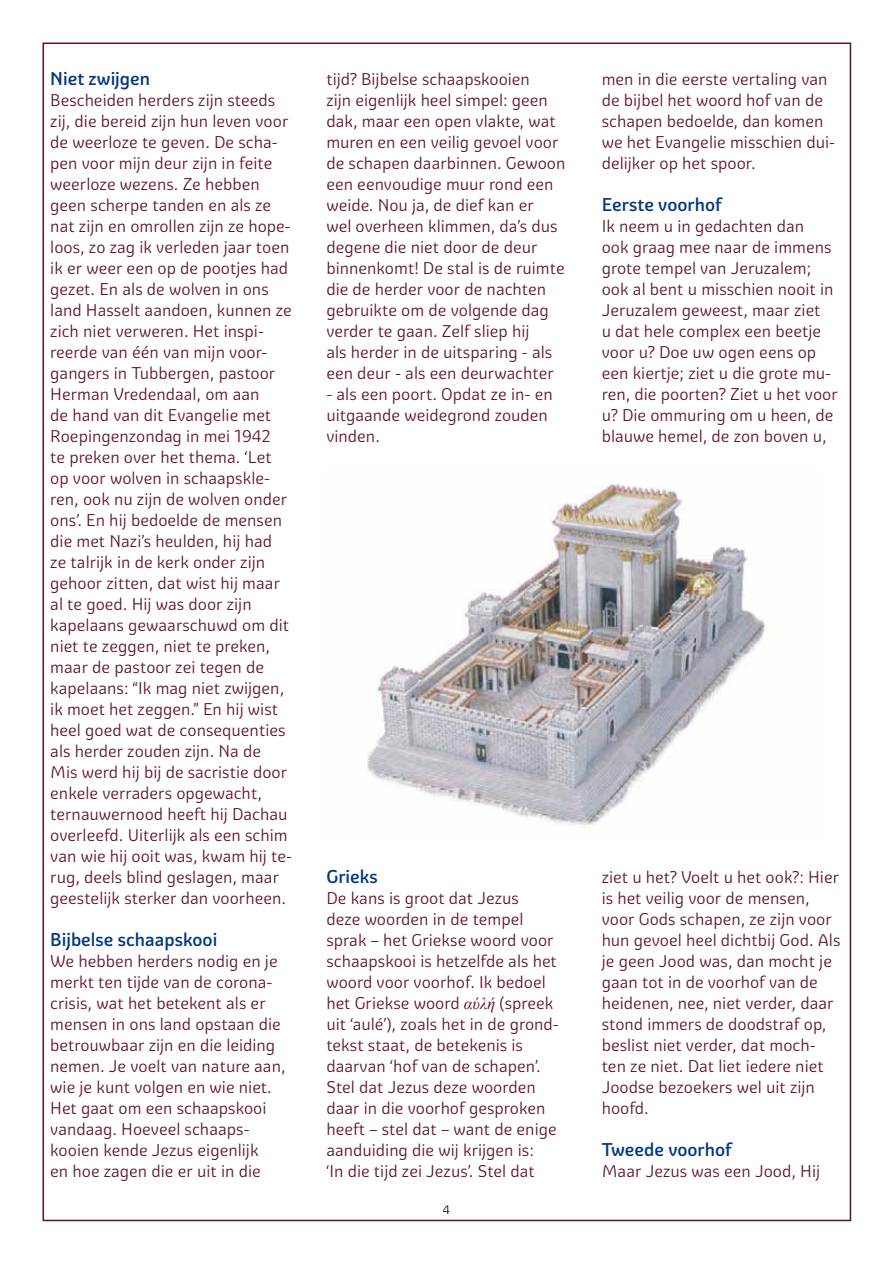
<style>
.page{position:relative;width:893px;height:1263px;background:#fff}
.page>*{position:absolute;margin:0;border:0;box-sizing:border-box;transform-origin:0 0}
.t1{font:500 18px "Graviola";color:#003882}
.t2{font:16.5px/21px "Graviola";color:#5e0f2e}
.t3{font:12px "Graviola";color:#000}
.s1{font-family:"Times New Roman";font-style:italic}
</style>
<div class="page">
<img style="left:367px;top:483px;width:398px;height:345px">
<p class="t1" style="left:50px;top:67px;width:101px">Niet zwijgen</p>
<p class="t2" style="left:50px;top:89px;width:243px">Bescheiden herders zijn steeds zij, die bereid zijn hun leven voor de weerloze te geven. De scha&shy;pen voor mijn deur zijn in feite weerloze wezens. Ze hebben geen scherpe tanden en als ze nat zijn en omrollen zijn ze hope&shy;loos, zo zag ik verleden jaar toen ik er weer een op de pootjes had gezet. En als de wolven in ons land Hasselt aandoen, kunnen ze zich niet verweren. Het inspi&shy;reerde van één van mijn voor&shy;gangers in Tubbergen, pastoor<br>Herman Vredendaal, om aan<br>de hand van dit Evangelie met<br>Roepingenzondag in mei 1942<br>te preken over het thema. ‘Let op voor wolven in schaapskle&shy;ren, ook nu zijn de wolven onder ons’. En hij bedoelde de mensen die met Nazi’s heulden, hij had ze talrijk in de kerk onder zijn gehoor zitten, dat wist hij maar al te goed. Hij was door zijn kapelaans gewaarschuwd om dit niet te zeggen, niet te preken, maar de pastoor zei tegen de kapelaans: “Ik mag niet zwijgen, ik moet het zeggen.” En hij wist heel goed wat de consequenties als herder zouden zijn. Na de<br>Mis werd hij bij de sacristie door enkele verraders opgewacht, ternauwernood heeft hij Dachau overleefd. Uiterlijk als een schim van wie hij ooit was, kwam hij te&shy;rug, deels blind geslagen, maar geestelijk sterker dan voorheen.</p>
<p class="t1" style="left:50px;top:928px;width:169px">Bijbelse schaapskooi</p>
<p class="t2" style="left:50px;top:950px;width:237px">We hebben herders nodig en je merkt ten tijde van de corona&shy;crisis, wat het betekent als er mensen in ons land opstaan die betrouwbaar zijn en die leiding nemen. Je voelt van nature aan, wie je kunt volgen en wie niet.<br>Het gaat om een schaapskooi vandaag. Hoeveel schaaps&shy;kooien kende Jezus eigenlijk<br>en hoe zagen die er uit in die</p>
<p class="t2" style="left:326px;top:68px;width:241px">tijd? Bijbelse schaapskooien<br>zijn eigenlijk heel simpel: geen dak, maar een open vlakte, wat muren en een veilig gevoel voor de schapen daarbinnen. Gewoon een eenvoudige muur rond een weide. Nou ja, de dief kan er<br>wel overheen klimmen, da’s dus degene die niet door de deur binnenkomt! De stal is de ruimte die de herder voor de nachten gebruikte om de volgende dag verder te gaan. Zelf sliep hij<br>als herder in de uitsparing - als een deur - als een deurwachter</p>
<p class="t2" style="left:326px;top:383px;width:228px">- als een poort. Opdat ze in- en uitgaande weidegrond zouden vinden.</p>
<p class="t1" style="left:326px;top:865px;width:53px">Grieks</p>
<p class="t2" style="left:326px;top:887px;width:234px">De kans is groot dat Jezus<br>deze woorden in de tempel sprak – het Griekse woord voor schaapskooi is hetzelfde als het woord voor voorhof. Ik bedoel het Griekse woord <span class="s1">αύλή</span> (spreek uit ‘aulé’), zoals het in de grond&shy;tekst staat, de betekenis is daarvan ‘hof van de schapen’.<br>Stel dat Jezus deze woorden daar in die voorhof gesproken heeft – stel dat – want de enige aanduiding die wij krijgen is:<br>‘In die tijd zei Jezus’. Stel dat</p>
<p class="t3" style="left:443px;top:1202px;width:9px">4</p>
<p class="t2" style="left:602px;top:68px;width:235px">men in die eerste vertaling van de bijbel het woord hof van de schapen bedoelde, dan komen we het Evangelie misschien dui&shy;delijker op het spoor.</p>
<p class="t1" style="left:602px;top:193px;width:121px">Eerste voorhof</p>
<p class="t2" style="left:602px;top:215px;width:238px">Ik neem u in gedachten dan<br>ook graag mee naar de immens grote tempel van Jeruzalem; ook al bent u misschien nooit in<br>Jeruzalem geweest, maar ziet<br>u dat hele complex een beetje voor u? Doe uw ogen eens op een kiertje; ziet u die grote mu&shy;ren, die poorten? Ziet u het voor u? Die ommuring om u heen, de blauwe hemel, de zon boven u,</p>
<p class="t2" style="left:602px;top:866px;width:240px">ziet u het? Voelt u het ook?: Hier is het veilig voor de mensen, voor Gods schapen, ze zijn voor hun gevoel heel dichtbij God. Als je geen Jood was, dan mocht je gaan tot in de voorhof van de heidenen, nee, niet verder, daar stond immers de doodstraf op, beslist niet verder, dat moch&shy;ten ze niet. Dat liet iedere niet<br>Joodse bezoekers wel uit zijn hoofd.</p>
<p class="t1" style="left:602px;top:1138px;width:132px">Tweede voorhof</p>
<p class="t2" style="left:602px;top:1160px;width:220px">Maar Jezus was een Jood, Hij</p>
</div>
